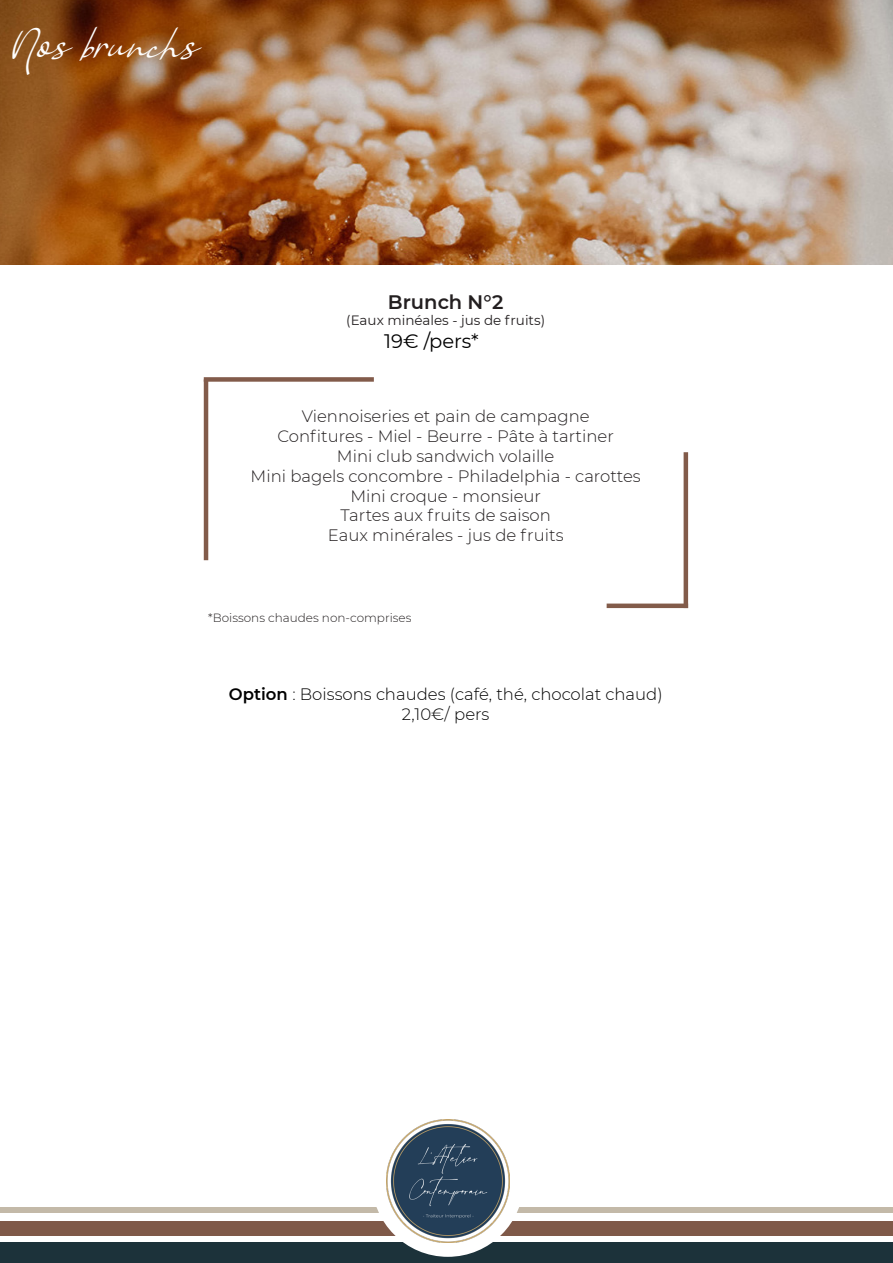
<style>
.page{position:relative;width:893px;height:1263px;background:#fff}
.page>*{position:absolute;margin:0;border:0;box-sizing:border-box;transform-origin:0 0}
.t1{font:30px "Vanilla Personal";color:#fff}
.t2{font:600 19.5px "Montserrat";color:#231f20}
.t3{font:19.5px "Montserrat";color:#000}
.t4{font:300 16.5px "Montserrat";color:#231f20}
.t5{font:300 16.5px/20.2px "Montserrat";color:#000;text-align:center}
.t6{font:13.5px "Montserrat";color:#231f20}
.t7{font:300 11.85px "Montserrat";color:#231f20}
.s1{font-weight:600}
</style>
<div class="page">
<div style="left:0;top:1242px;width:893px;height:21px;background:#1c323a"></div>
<div style="left:0;top:1221px;width:893px;height:15px;background:#7f5949"></div>
<div style="left:0;top:1207px;width:893px;height:6px;background:#c3b9a8"></div>
<div style="left:372px;top:1105px;width:152px;height:152px;background:#fff;border-radius:50%"></div>
<img style="left:386px;top:1119px;width:123px;height:123px">
<img style="left:0;top:0;width:893px;height:265px">
<div style="left:204px;top:377px;width:170px;height:5px;background:#825b4a"></div>
<hr style="left:204px;top:379px;width:4px;height:181px;background:#825b4a">
<hr style="left:684px;top:452px;width:4px;height:156px;background:#825b4a">
<div style="left:607px;top:603px;width:81px;height:5px;background:#825b4a"></div>
<p class="t1" style="left:14px;top:28px;width:187px">Nos brunchs</p>
<p class="t2" style="left:388px;top:288px;width:117px">Brunch N°2</p>
<p class="t6" style="left:346px;top:311px;width:200px">(Eaux minéales - jus de fruits)</p>
<p class="t3" style="left:384px;top:329px;width:96px">19€ /pers*</p>
<p class="t4" style="left:302px;top:405px;width:289px">Viennoiseries et pain de campagne</p>
<p class="t4" style="left:277px;top:425px;width:338px">Confitures - Miel - Beurre - Pâte à tartiner</p>
<p class="t4" style="left:337px;top:445px;width:219px">Mini club sandwich volaille</p>
<p class="t4" style="left:251px;top:465px;width:392px">Mini bagels concombre - Philadelphia - carottes</p>
<p class="t4" style="left:350px;top:484px;width:192px">Mini croque - monsieur</p>
<p class="t4" style="left:340px;top:504px;width:212px">Tartes aux fruits de saison</p>
<p class="t4" style="left:328px;top:524px;width:237px">Eaux minérales - jus de fruits</p>
<p class="t7" style="left:208px;top:610px;width:205px">*Boissons chaudes non-comprises</p>
<p class="t5" style="left:229px;top:684px;width:435px"><span class="s1">Option</span> : Boissons chaudes (café, thé, chocolat chaud)<br>2,10€/ pers</p>
</div>
